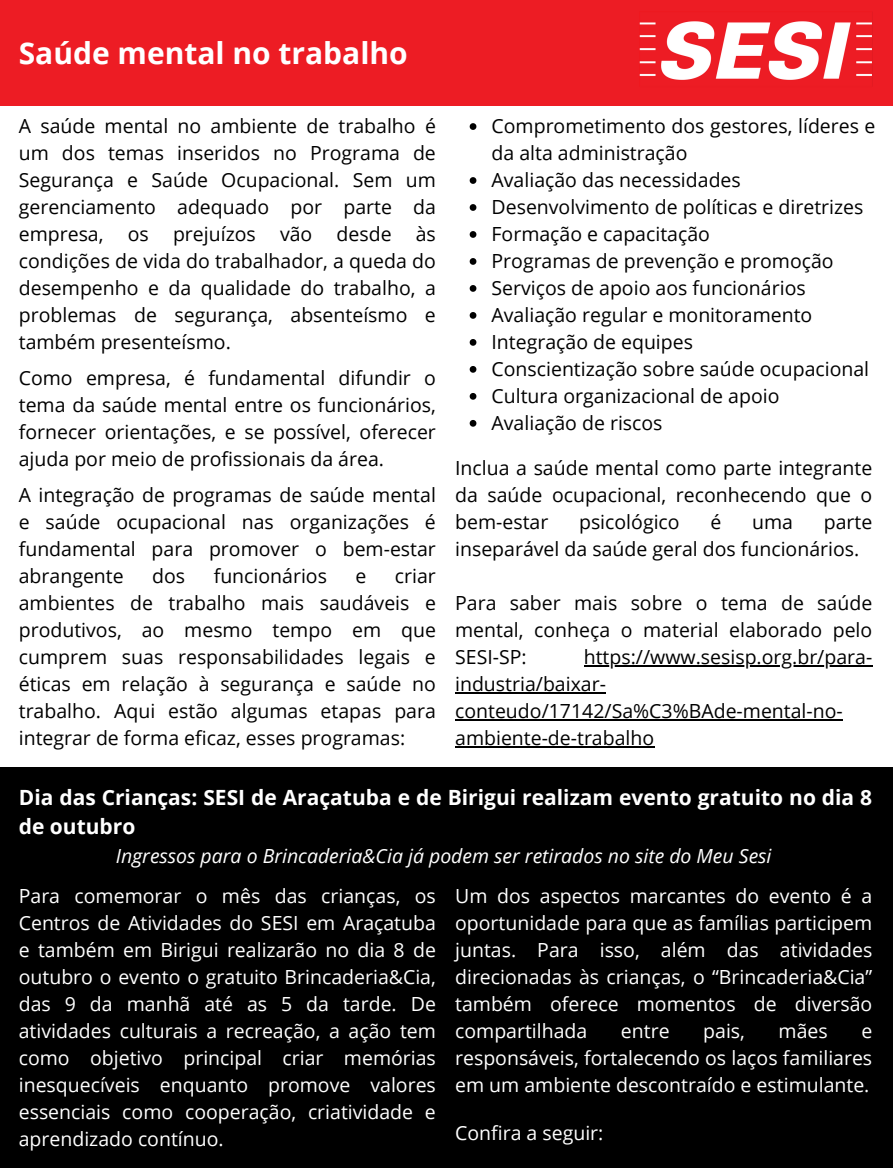
<style>
.page{position:relative;width:893px;height:1169px;background:#fff}
.page>*{position:absolute;margin:0;border:0;box-sizing:border-box;transform-origin:0 0}
.t1{font:700 30px "Open Sans";color:#fff}
.t2{font:700 21px/29.2px "Open Sans";color:#fff}
.t3{font:19.5px/27px "Open Sans";color:#000;text-align:justify}
.t4{font:19.5px/27px "Open Sans";color:#fff;text-align:justify}
.t5{font:italic 19.5px "Open Sans";color:#fff}
</style>
<div class="page">
<div style="left:0;top:0;width:892px;height:106px;background:#ed1c24"></div>
<img style="left:639px;top:21px;width:233px;height:59px">
<div style="left:0;top:767px;width:892px;height:401px;background:#000"></div>
<svg style="left:469px;top:123px;width:7px;height:7px"></svg>
<svg style="left:469px;top:177px;width:7px;height:7px"></svg>
<svg style="left:469px;top:204px;width:7px;height:7px"></svg>
<svg style="left:469px;top:231px;width:7px;height:7px"></svg>
<svg style="left:469px;top:258px;width:7px;height:7px"></svg>
<svg style="left:469px;top:285px;width:7px;height:7px"></svg>
<svg style="left:469px;top:312px;width:7px;height:7px"></svg>
<svg style="left:469px;top:339px;width:7px;height:7px"></svg>
<svg style="left:469px;top:366px;width:7px;height:7px"></svg>
<svg style="left:469px;top:393px;width:7px;height:7px"></svg>
<svg style="left:469px;top:420px;width:7px;height:7px"></svg>
<hr style="left:583px;top:665px;width:289px;height:1px;background:#000">
<hr style="left:455px;top:692px;width:151px;height:1px;background:#000">
<hr style="left:455px;top:719px;width:387px;height:1px;background:#000">
<hr style="left:455px;top:746px;width:199px;height:1px;background:#000">
<p class="t1" style="left:19px;top:31px;width:390px">Saúde mental no trabalho</p>
<p class="t3" style="left:19px;top:112px;width:418px">A saúde mental no ambiente de trabalho é um dos temas inseridos no Programa de Segurança e Saúde Ocupacional. Sem um gerenciamento adequado por parte da empresa, os prejuízos vão desde às condições de vida do trabalhador, a queda do desempenho e da qualidade do trabalho, a problemas de segurança, absenteísmo e também presenteísmo.</p>
<p class="t3" style="left:19px;top:364px;width:418px">Como empresa, é fundamental difundir o tema da saúde mental entre os funcionários, fornecer orientações, e se possível, oferecer ajuda por meio de profissionais da área.</p>
<p class="t3" style="left:19px;top:481px;width:418px">A integração de programas de saúde mental e saúde ocupacional nas organizações é fundamental para promover o bem-estar abrangente</p>
<p class="t3" style="left:152px;top:562px;width:34px">dos</p>
<p class="t3" style="left:214px;top:562px;width:115px">funcionários</p>
<p class="t3" style="left:355px;top:562px;width:12px">e</p>
<p class="t3" style="left:19px;top:562px;width:418px;text-indent:376px">criar ambientes de trabalho mais saudáveis e produtivos, ao mesmo tempo em que cumprem suas responsabilidades legais e éticas em relação à segurança e saúde no trabalho. Aqui estão algumas etapas para integrar de forma eficaz, esses programas:</p>
<p class="t3" style="left:491px;top:112px;width:385px">Comprometimento dos gestores, líderes e da alta administração</p>
<p class="t3" style="left:491px;top:166px;width:251px">Avaliação das necessidades</p>
<p class="t3" style="left:491px;top:193px;width:373px">Desenvolvimento de políticas e diretrizes</p>
<p class="t3" style="left:491px;top:220px;width:220px">Formação e capacitação</p>
<p class="t3" style="left:491px;top:247px;width:343px">Programas de prevenção e promoção</p>
<p class="t3" style="left:491px;top:274px;width:315px">Serviços de apoio aos funcionários</p>
<p class="t3" style="left:491px;top:301px;width:322px">Avaliação regular e monitoramento</p>
<p class="t3" style="left:491px;top:328px;width:203px">Integração de equipes</p>
<p class="t3" style="left:491px;top:355px;width:379px">Conscientização sobre saúde ocupacional</p>
<p class="t3" style="left:491px;top:382px;width:289px">Cultura organizacional de apoio</p>
<p class="t3" style="left:491px;top:409px;width:172px">Avaliação de riscos</p>
<p class="t3" style="left:455px;top:454px;width:418px">Inclua a saúde mental como parte integrante da saúde ocupacional, reconhecendo que o bem-estar</p>
<p class="t3" style="left:579px;top:508px;width:102px">psicológico</p>
<p class="t3" style="left:710px;top:508px;width:12px">é</p>
<p class="t3" style="left:752px;top:508px;width:42px">uma</p>
<p class="t3" style="left:455px;top:508px;width:418px;text-indent:368px">parte inseparável da saúde geral dos funcionários.</p>
<p class="t3" style="left:455px;top:589px;width:418px">Para saber mais sobre o tema de saúde mental, conheça o material elaborado pelo SESI-SP:</p>
<p class="t3" style="left:455px;top:643px;width:418px;text-align:left;text-indent:129px">https://www.sesisp.org.br/para&shy;industria/baixar&shy;conteudo/17142/Sa%C3%BAde-mental-no&shy;ambiente-de-trabalho</p>
<p class="t2" style="left:19px;top:782px;width:854px">Dia das Crianças: SESI de Araçatuba e de Birigui realizam evento gratuito no dia 8 de outubro</p>
<p class="t5" style="left:116px;top:842px;width:657px">Ingressos para o Brincaderia&amp;Cia já podem ser retirados no site do Meu Sesi</p>
<p class="t4" style="left:19px;top:882px;width:418px">Para comemorar o mês das crianças, os Centros de Atividades do SESI em Araçatuba e também em Birigui realizarão no dia 8 de outubro o evento o gratuito Brincaderia&amp;Cia, das 9 da manhã até as 5 da tarde. De atividades culturais a recreação, a ação tem como objetivo principal criar memórias inesquecíveis enquanto promove valores essenciais como cooperação, criatividade e aprendizado contínuo.</p>
<p class="t4" style="left:455px;top:882px;width:418px">Um dos aspectos marcantes do evento é a oportunidade para que as famílias participem juntas. Para isso, além das atividades direcionadas às crianças, o “Brincaderia&amp;Cia” também oferece momentos de diversão compartilhada</p>
<p class="t4" style="left:621px;top:1017px;width:50px">entre</p>
<p class="t4" style="left:703px;top:1017px;width:43px">pais,</p>
<p class="t4" style="left:778px;top:1017px;width:51px">mães</p>
<p class="t4" style="left:455px;top:1017px;width:418px;text-indent:406px">e responsáveis, fortalecendo os laços familiares em um ambiente descontraído e estimulante.</p>
<p class="t4" style="left:455px;top:1119px;width:150px">Confira a seguir:</p>
</div>
